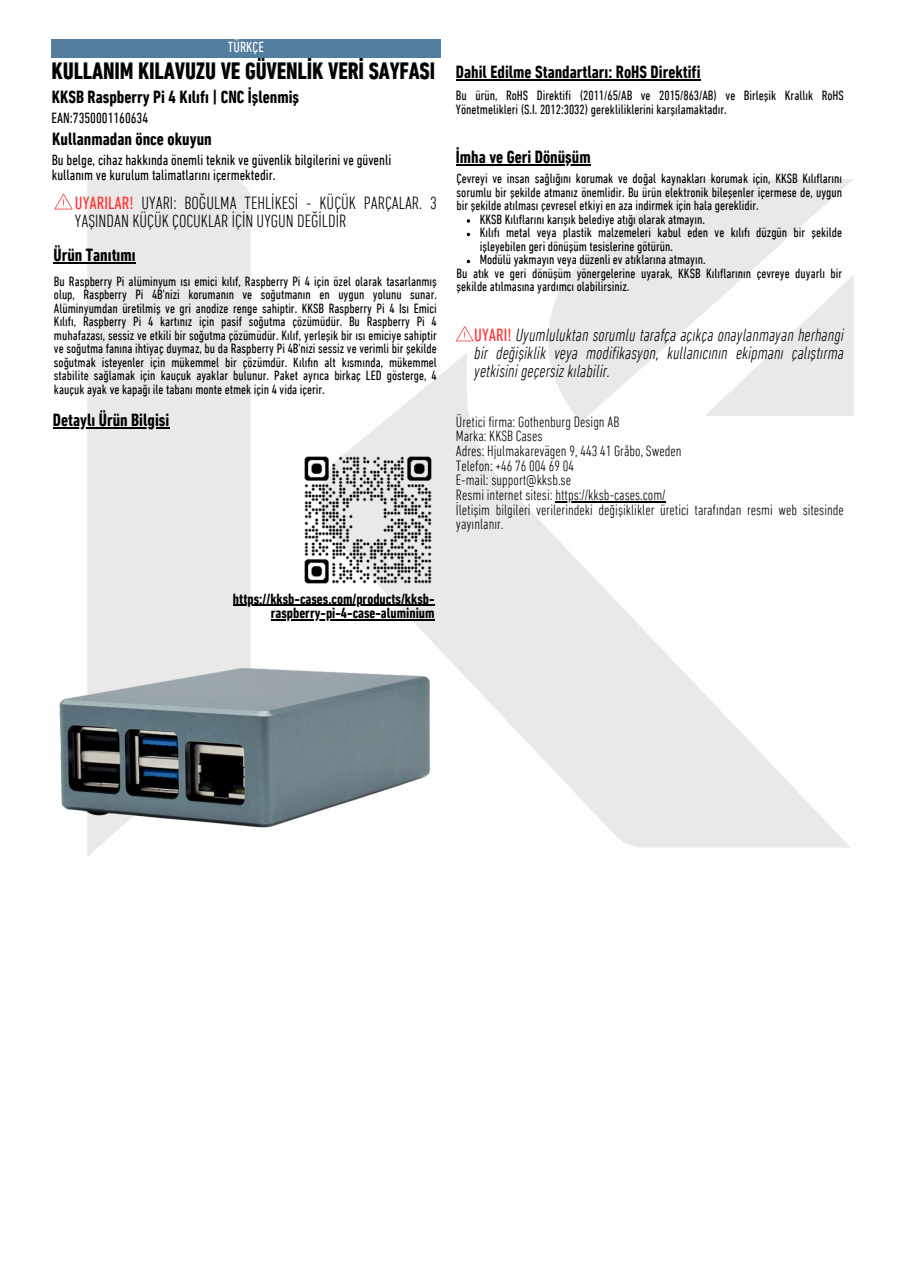
<style>
.page{position:relative;width:897px;height:1264px;background:#fff}
.page>*{position:absolute;margin:0;border:0;box-sizing:border-box;transform-origin:0 0}
.t1{font:700 condensed 24px "DIN Next LT Pro";color:#000}
.t2{font:italic 300 condensed 18px/18px "DIN Next LT Pro";color:#000;text-align:justify}
.t3{font:700 condensed 18px "DIN Next LT Pro";color:#000}
.t4{font:300 condensed 18px/18px "DIN Next LT Pro";color:#000}
.t5{font:300 condensed 15.15px "DIN Next LT Pro";color:#000}
.t6{font:condensed 15px/14.7px "DIN Next LT Pro";color:#000}
.t7{font:700 condensed 15px "DIN Next LT Pro";color:#000}
.t8{font:condensed 15px "DIN Next LT Pro";color:#fff}
.t9{font:condensed 13.65px/13.5px "DIN Next LT Pro";color:#000}
.s1{font-weight:400;color:#ff3131}
.s2{font-weight:400;font-style:normal;color:#ff3131}
</style>
<div class="page">
<div style="left:52px;top:39px;width:389px;height:18px;background:#537d9f"></div>
<img style="left:63px;top:164px;width:791px;height:692px">
<img style="left:59px;top:660px;width:375px;height:173px">
<img style="left:302px;top:454px;width:133px;height:130px">
<hr style="left:233px;top:604px;width:201px;height:2px;background:#000">
<hr style="left:271px;top:619px;width:163px;height:1px;background:#000">
<hr style="left:53px;top:427px;width:116px;height:1px;background:#000">
<svg style="left:456px;top:326px;width:17px;height:15px"></svg>
<hr style="left:456px;top:164px;width:134px;height:2px;background:#000">
<svg style="left:467px;top:219px;width:3px;height:4px"></svg>
<hr style="left:555px;top:501px;width:110px;height:1px;background:#000">
<hr style="left:456px;top:80px;width:244px;height:1px;background:#000">
<svg style="left:54px;top:194px;width:18px;height:15px"></svg>
<hr style="left:54px;top:262px;width:82px;height:1px;background:#000">
<h3 class="t8" style="left:228px;top:41px;width:37px">TÜRKÇE</h3>
<p class="t1" style="left:52px;top:61px;width:385px">KULLANIM KILAVUZU VE GÜVENLİK VERİ SAYFASI</p>
<p class="t3" style="left:52px;top:90px;width:249px">KKSB Raspberry Pi 4 Kılıfı | CNC İşlenmiş</p>
<p class="t6" style="left:52px;top:112px;width:98px">EAN:7350001160634</p>
<h3 class="t3" style="left:52px;top:131px;width:161px">Kullanmadan önce okuyun</h3>
<p class="t6" style="left:52px;top:154px;width:341px">Bu belge, cihaz hakkında önemli teknik ve güvenlik bilgilerini ve güvenli kullanım ve kurulum talimatlarını içermektedir.</p>
<h2 class="t4" style="left:75px;top:195px;width:363px"><span class="s1">UYARILAR!</span> UYARI: BOĞULMA TEHLİKESİ - KÜÇÜK PARÇALAR. 3<br>YAŞINDAN KÜÇÜK ÇOCUKLAR İÇİN UYGUN DEĞİLDİR</h2>
<h3 class="t3" style="left:54px;top:248px;width:84px">Ürün Tanıtımı</h3>
<p class="t9" style="left:54px;top:276px;width:384px;text-align:justify">Bu Raspberry Pi alüminyum ısı emici kılıf, Raspberry Pi 4 için özel olarak tasarlanmış olup, Raspberry Pi 4B'nizi korumanın ve soğutmanın en uygun yolunu sunar.<br>Alüminyumdan üretilmiş ve gri anodize renge sahiptir. KKSB Raspberry Pi 4 Isı Emici Kılıfı, Raspberry Pi 4 kartınız için pasif soğutma çözümüdür. Bu Raspberry Pi 4 muhafazası, sessiz ve etkili bir soğutma çözümüdür. Kılıf, yerleşik bir ısı emiciye sahiptir ve soğutma fanına ihtiyaç duymaz, bu da Raspberry Pi 4B'nizi sessiz ve verimli bir şekilde soğutmak isteyenler için mükemmel bir çözümdür. Kılıfın alt kısmında, mükemmel stabilite sağlamak için kauçuk ayaklar bulunur. Paket ayrıca birkaç LED gösterge, 4 kauçuk ayak ve kapağı ile tabanı monte etmek için 4 vida içerir.</p>
<p class="t3" style="left:53px;top:412px;width:118px">Detaylı Ürün Bilgisi</p>
<h6 class="t3" style="left:456px;top:65px;width:246px">Dahil Edilme Standartları: RoHS Direktifi</h6>
<p class="t9" style="left:456px;top:90px;width:389px">Bu ürün, RoHS Direktifi (2011/65/AB ve 2015/863/AB) ve Birleşik Krallık RoHS<br>Yönetmelikleri (S.I. 2012:3032) gerekliliklerini karşılamaktadır.</p>
<p class="t3" style="left:456px;top:150px;width:136px">İmha ve Geri Dönüşüm</p>
<h4 class="t9" style="left:456px;top:173px;width:387px;text-align:justify">Çevreyi ve insan sağlığını korumak ve doğal kaynakları korumak için, KKSB Kılıflarını sorumlu bir şekilde atmanız önemlidir. Bu ürün elektronik bileşenler içermese de, uygun bir şekilde atılması çevresel etkiyi en aza indirmek için hala gereklidir.</h4>
<p class="t9" style="left:480px;top:214px;width:227px">KKSB Kılıflarını karışık belediye atığı olarak atmayın.</p>
<p class="t9" style="left:480px;top:227px;width:364px">Kılıfı metal veya plastik malzemeleri kabul eden ve kılıfı düzgün bir şekilde işleyebilen geri dönüşüm tesislerine götürün.</p>
<p class="t9" style="left:480px;top:254px;width:227px">Modülü yakmayın veya düzenli ev atıklarına atmayın.</p>
<p class="t9" style="left:456px;top:268px;width:387px">Bu atık ve geri dönüşüm yönergelerine uyarak, KKSB Kılıflarının çevreye duyarlı bir şekilde atılmasına yardımcı olabilirsiniz.</p>
<p class="t2" style="left:474px;top:328px;width:371px"><span class="s2">UYARI!</span> Uyumluluktan sorumlu tarafça açıkça onaylanmayan herhangi bir değişiklik veya modifikasyon, kullanıcının ekipmanı çalıştırma yetkisini geçersiz kılabilir.</p>
<p class="t5" style="left:456px;top:415px;width:165px">Üretici firma: Gothenburg Design AB</p>
<p class="t5" style="left:456px;top:430px;width:88px">Marka: KKSB Cases</p>
<p class="t5" style="left:456px;top:444px;width:227px">Adres: Hjulmakarevägen 9, 443 41 Gråbo, Sweden</p>
<h3 class="t5" style="left:456px;top:459px;width:120px">Telefon: +46 76 004 69 04</h3>
<h5 class="t5" style="left:456px;top:474px;width:117px">E-mail: support@kksb.se</h5>
<h3 class="t5" style="left:456px;top:488px;width:211px">Resmi internet sitesi: https://kksb-cases.com/</h3>
<p class="t5" style="left:456px;top:503px;width:389px">İletişim bilgileri verilerindeki değişiklikler üretici tarafından resmi web sitesinde</p>
<p class="t5" style="left:456px;top:518px;width:49px">yayınlanır.</p>
<p class="t7" style="left:233px;top:592px;width:203px">https://kksb-cases.com/products/kksb-</p>
<h3 class="t7" style="left:271px;top:607px;width:165px">raspberry-pi-4-case-aluminium</h3>
</div>
